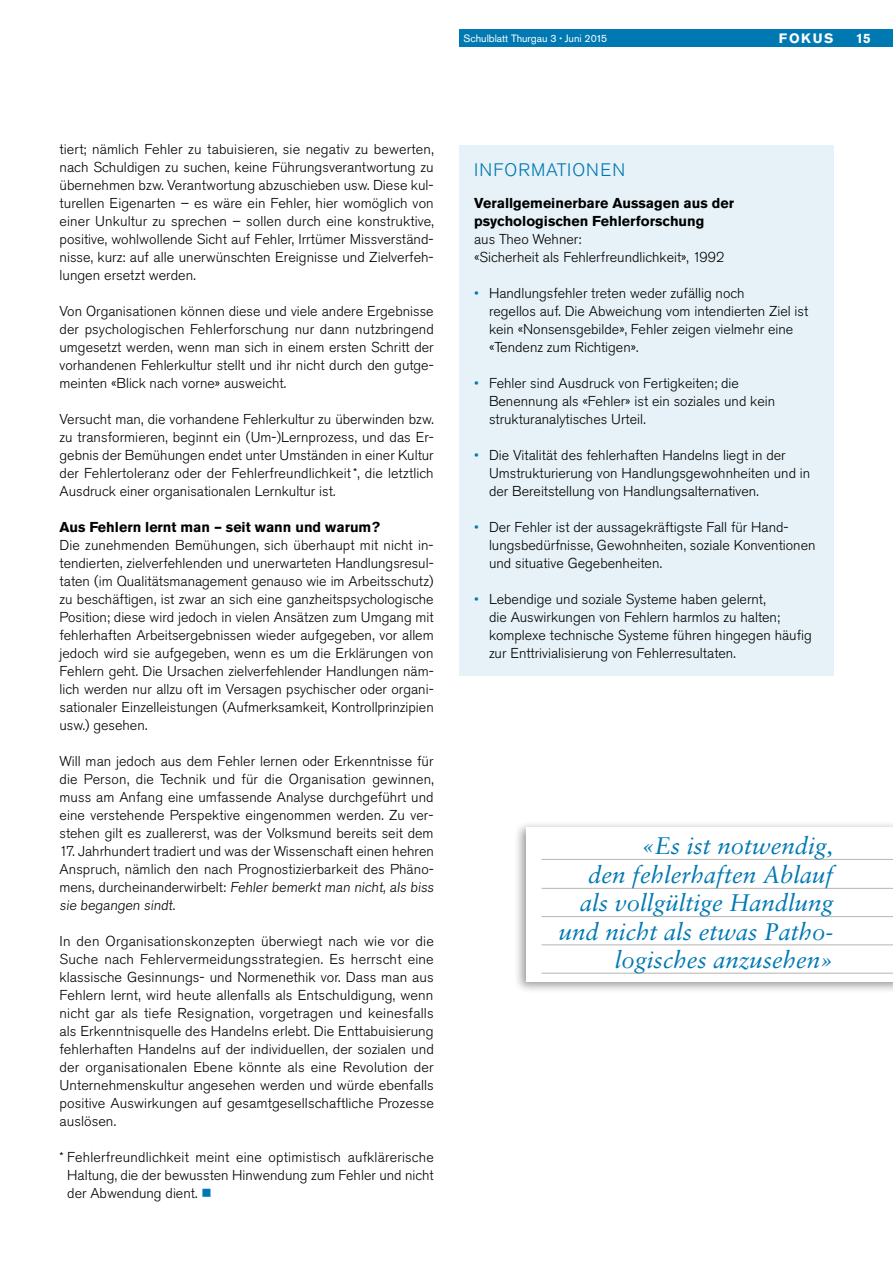
<style>
.page{position:relative;width:893px;height:1263px;background:#fff}
.page>*{position:absolute;margin:0;border:0;box-sizing:border-box;transform-origin:0 0}
.t1{font:italic 24px/28.5px "Sabon";color:#0079b2;text-align:right}
.t2{font:300 18px "Akzidenz Grotesk BQ";letter-spacing:.06em;color:#0079b2}
.t3{font:300 14.25px/18px "Akzidenz Grotesk BQ";color:#000;text-align:justify}
.t4{font:700 14.25px/18px "Akzidenz Grotesk BQ";color:#000}
.t5{font:700 13.5px "Akzidenz Grotesk BQ";letter-spacing:.12em;color:#fff}
.t6{font:10.5px "Akzidenz Grotesk BQ";color:#fff}
.s1{font-size:7.5px}
.s2{color:#0079b2}
</style>
<div class="page">
<div style="left:459px;top:30px;width:434px;height:17px;background:#0079b2"></div>
<div style="left:459px;top:145px;width:374px;height:531px;background:#e6f2f7"></div>
<div style="left:514px;top:821px;width:379px;height:173px;background:#000;opacity:.4"></div>
<div style="left:526px;top:828px;width:367px;height:154px;background:#fff"></div>
<hr style="left:542px;top:859px;width:351px;height:1px;background:#000">
<hr style="left:542px;top:888px;width:351px;height:1px;background:#000">
<hr style="left:542px;top:916px;width:351px;height:1px;background:#000">
<hr style="left:542px;top:944px;width:351px;height:1px;background:#000">
<hr style="left:542px;top:973px;width:351px;height:1px;background:#000">
<p class="t6" style="left:463px;top:32px;width:145px">Schulblatt Thurgau 3 <span class="s1">•</span> Juni 2015</p>
<p class="t5" style="left:779px;top:31px;width:56px">FOKUS</p>
<p class="t5" style="left:856px;top:31px;width:17px">15</p>
<p class="t3" style="left:60px;top:140px;width:376px">tiert; nämlich Fehler zu tabuisieren, sie negativ zu bewerten, nach Schuldigen zu suchen, keine Führungsverantwortung zu übernehmen bzw. Verantwortung abzuschieben usw. Diese kul&shy;turellen Eigenarten – es wäre ein Fehler, hier womöglich von einer Unkultur zu sprechen – sollen durch eine konstruktive, positive, wohlwollende Sicht auf Fehler, Irrtümer Missverständ&shy;nisse, kurz: auf alle unerwünschten Ereignisse und Zielverfeh&shy;lungen ersetzt werden.</p>
<p class="t3" style="left:60px;top:302px;width:376px">Von Organisationen können diese und viele andere Ergebnisse der psychologischen Fehlerforschung nur dann nutzbringend umgesetzt werden, wenn man sich in einem ersten Schritt der vorhandenen Fehlerkultur stellt und ihr nicht durch den gutge&shy;meinten «Blick nach vorne» ausweicht.</p>
<p class="t3" style="left:60px;top:410px;width:376px">Versucht man, die vorhandene Fehlerkultur zu überwinden bzw. zu transformieren, beginnt ein (Um-)Lernprozess, und das Er&shy;gebnis der Bemühungen endet unter Umständen in einer Kultur der Fehlertoleranz oder der Fehlerfreundlichkeit *, die letztlich Ausdruck einer organisationalen Lernkultur ist.</p>
<p class="t4" style="left:60px;top:518px;width:322px">Aus Fehlern lernt man – seit wann und warum?</p>
<p class="t3" style="left:60px;top:536px;width:376px">Die zunehmenden Bemühungen, sich überhaupt mit nicht in&shy;tendierten, zielverfehlenden und unerwarteten Handlungsresul&shy;taten (im Qualitätsmanagement genauso wie im Arbeitsschutz) zu beschäftigen, ist zwar an sich eine ganzheitspsychologische Position; diese wird jedoch in vielen Ansätzen zum Umgang mit fehlerhaften Arbeitsergebnissen wieder aufgegeben, vor allem jedoch wird sie aufgegeben, wenn es um die Erklärungen von Fehlern geht. Die Ursachen zielverfehlender Handlungen näm&shy;lich werden nur allzu oft im Versagen psychischer oder organi&shy;sationaler Einzelleistungen (Aufmerksamkeit, Kontrollprinzipien usw.) gesehen.</p>
<p class="t3" style="left:60px;top:752px;width:376px">Will man jedoch aus dem Fehler lernen oder Erkenntnisse für die Person, die Technik und für die Organisation gewinnen, muss am Anfang eine umfassende Analyse durchgeführt und eine verstehende Perspektive eingenommen werden. Zu ver&shy;stehen gilt es zuallererst, was der Volksmund bereits seit dem</p>
<p class="t3" style="left:60px;top:842px;width:378px;text-align:left">17. Jahrhundert tradiert und was der Wissenschaft einen hehren Anspruch, nämlich den nach Prognostizierbarkeit des Phäno&shy;mens, durcheinanderwirbelt: Fehler bemerkt man nicht, als biss sie begangen sindt.</p>
<p class="t3" style="left:60px;top:932px;width:376px">In den Organisationskonzepten überwiegt nach wie vor die Suche nach Fehlervermeidungsstrategien. Es herrscht eine klassische Gesinnungs- und Normenethik vor. Dass man aus Fehlern lernt, wird heute allenfalls als Entschuldigung, wenn nicht gar als tiefe Resignation, vorgetragen und keinesfalls als Erkenntnisquelle des Handelns erlebt. Die Enttabuisierung fehlerhaften Handelns auf der individuellen, der sozialen und der organisationalen Ebene könnte als eine Revolution der Unternehmenskultur angesehen werden und würde ebenfalls positive Auswirkungen auf gesamtgesellschaftliche Prozesse auslösen.</p>
<p class="t3" style="left:67px;top:1148px;width:368px;text-indent:-8px">* Fehlerfreundlichkeit meint eine optimistisch aufklärerische Haltung, die der bewussten Hinwendung zum Fehler und nicht der Abwendung dient.</p>
<p class="t2" style="left:474px;top:160px;width:153px">INFORMATIONEN</p>
<p class="t4" style="left:474px;top:194px;width:261px">Verallgemeinerbare Aussagen aus der psychologischen Fehlerforschung</p>
<p class="t3" style="left:474px;top:230px;width:252px">aus Theo Wehner:<br>«Sicherheit als Fehlerfreundlichkeit», 1992</p>
<p class="t3" style="left:489px;top:284px;width:321px;text-align:left;text-indent:-15px"><span class="s2">•</span> Handlungsfehler treten weder zufällig noch<br>regellos auf. Die Abweichung vom intendierten Ziel ist kein «Nonsensgebilde», Fehler zeigen vielmehr eine «Tendenz zum Richtigen».</p>
<p class="t3" style="left:489px;top:374px;width:288px;text-align:left;text-indent:-15px"><span class="s2">•</span> Fehler sind Ausdruck von Fertigkeiten; die<br>Benennung als «Fehler» ist ein soziales und kein strukturanalytisches Urteil.</p>
<p class="t3" style="left:489px;top:446px;width:323px;text-align:left;text-indent:-15px"><span class="s2">•</span> Die Vitalität des fehlerhaften Handelns liegt in der<br>Umstrukturierung von Handlungsgewohnheiten und in der Bereitstellung von Handlungsalternativen.</p>
<p class="t3" style="left:489px;top:518px;width:328px;text-align:left;text-indent:-15px"><span class="s2">•</span> Der Fehler ist der aussagekräftigste Fall für Hand&shy;lungsbedürfnisse, Gewohnheiten, soziale Konventionen und situative Gegebenheiten.</p>
<p class="t3" style="left:489px;top:590px;width:324px;text-align:left;text-indent:-15px"><span class="s2">•</span> Lebendige und soziale Systeme haben gelernt,<br>die Auswirkungen von Fehlern harmlos zu halten; komplexe technische Systeme führen hingegen häufig zur Enttrivialisierung von Fehlerresultaten.</p>
<h1 class="t1" style="left:559px;top:831px;width:276px">«Es ist notwendig,<br>den fehlerhaften Ablauf als vollgültige Handlung und nicht als etwas Patho&shy;logisches anzusehen»</h1>
</div>
